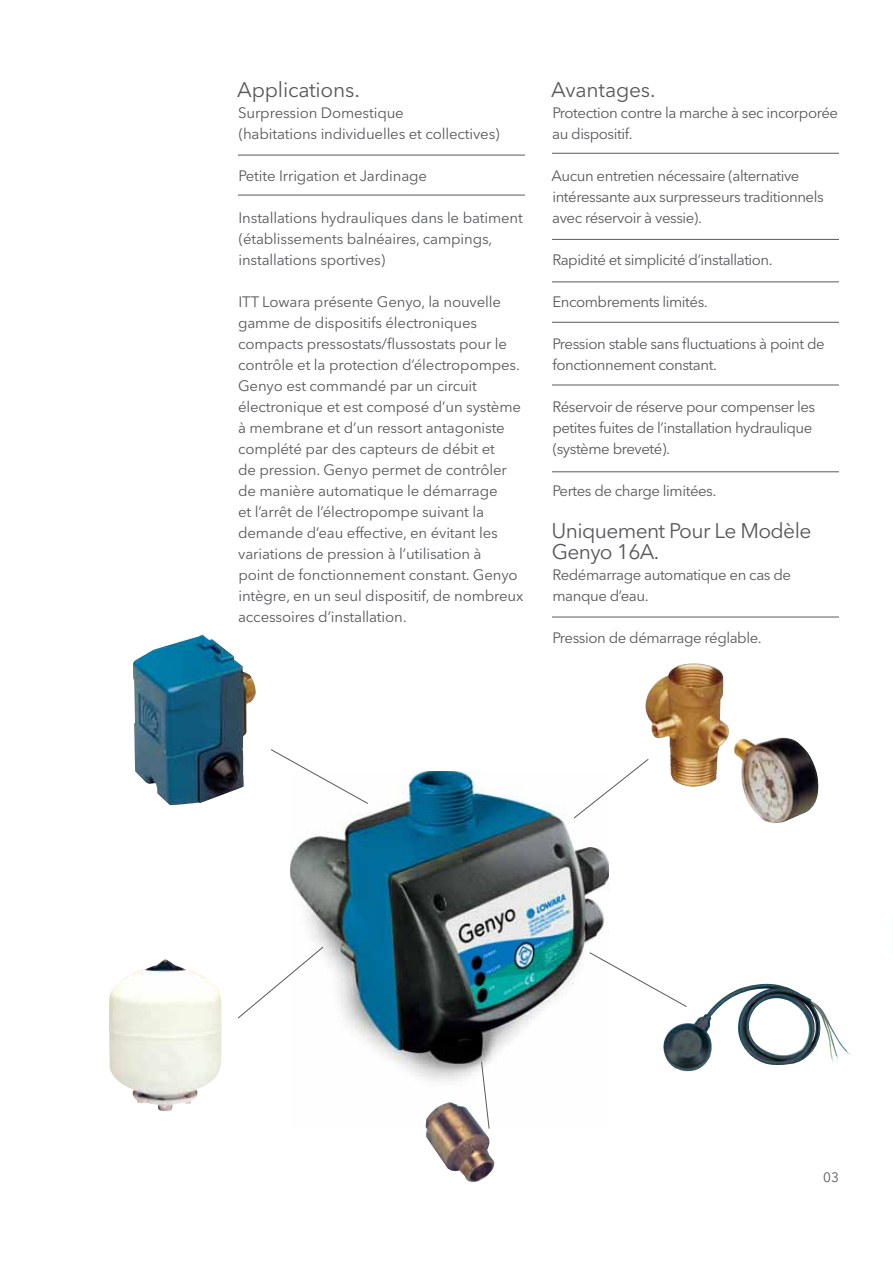
<style>
.page{position:relative;width:893px;height:1263px;background:#fff}
.page>*{position:absolute;margin:0;border:0;box-sizing:border-box;transform-origin:0 0}
.t1{font:21px/21px "Avenir Next LT Pro";letter-spacing:-.03em;color:#58595b}
.t2{font:21px "Avenir Next LT Pro";letter-spacing:-.01em;color:#58595b}
.t3{font:15px/21px "Avenir Next LT Pro";letter-spacing:-.01em;color:#58595b}
.t4{font:15px/21px "Avenir Next LT Pro";letter-spacing:-.03em;color:#58595b}
.t5{font:13.5px "Avenir Next LT Pro";color:#58595b}
</style>
<div class="page">
<img style="left:291px;top:771px;width:317px;height:310px">
<img style="left:425px;top:1102px;width:70px;height:80px">
<img style="left:109px;top:959px;width:113px;height:152px">
<img style="left:663px;top:984px;width:187px;height:88px">
<img style="left:133px;top:635px;width:123px;height:170px">
<img style="left:645px;top:663px;width:173px;height:160px">
<hr style="left:552px;top:153px;width:287px;height:1px;background:#58595b">
<hr style="left:238px;top:155px;width:287px;height:1px;background:#58595b">
<hr style="left:238px;top:195px;width:287px;height:1px;background:#58595b">
<hr style="left:552px;top:239px;width:287px;height:1px;background:#58595b">
<hr style="left:552px;top:282px;width:287px;height:1px;background:#58595b">
<hr style="left:552px;top:322px;width:287px;height:1px;background:#58595b">
<hr style="left:552px;top:385px;width:287px;height:1px;background:#58595b">
<hr style="left:552px;top:471px;width:287px;height:1px;background:#58595b">
<hr style="left:552px;top:617px;width:287px;height:1px;background:#58595b">
<svg style="left:573px;top:759px;width:76px;height:59px"></svg>
<svg style="left:238px;top:946px;width:86px;height:72px"></svg>
<svg style="left:481px;top:1061px;width:8px;height:68px"></svg>
<svg style="left:589px;top:952px;width:98px;height:55px"></svg>
<svg style="left:271px;top:749px;width:97px;height:55px"></svg>
<h1 class="t2" style="left:237px;top:77px;width:124px">Applications.</h1>
<p class="t3" style="left:238px;top:102px;width:263px">Surpression Domestique<br>(habitations individuelles et collectives)</p>
<p class="t3" style="left:238px;top:165px;width:190px">Petite Irrigation et Jardinage</p>
<p class="t3" style="left:238px;top:207px;width:286px">Installations hydrauliques dans le batiment (établissements balnéaires, campings, installations sportives)</p>
<p class="t3" style="left:238px;top:291px;width:287px">ITT Lowara présente Genyo, la nouvelle gamme de dispositifs électroniques compacts pressostats/flussostats pour le contrôle et la protection d’électropompes.<br>Genyo est commandé par un circuit électronique et est composé d’un système à membrane et d’un ressort antagoniste complété par des capteurs de débit et<br>de pression. Genyo permet de contrôler de manière automatique le démarrage<br>et l’arrêt de l’électropompe suivant la demande d’eau effective, en évitant les variations de pression à l’utilisation à<br>point de fonctionnement constant. Genyo intègre, en un seul dispositif, de nombreux accessoires d’installation.</p>
<h1 class="t2" style="left:551px;top:77px;width:106px">Avantages.</h1>
<p class="t4" style="left:552px;top:102px;width:287px">Protection contre la marche à sec incorporée au dispositif.</p>
<p class="t4" style="left:551px;top:165px;width:274px">Aucun entretien nécessaire (alternative intéressante aux surpresseurs traditionnels avec réservoir à vessie).</p>
<p class="t4" style="left:552px;top:249px;width:222px">Rapidité et simplicité d’installation.</p>
<p class="t4" style="left:552px;top:291px;width:157px">Encombrements limités.</p>
<p class="t4" style="left:552px;top:333px;width:274px">Pression stable sans fluctuations à point de fonctionnement constant.</p>
<p class="t4" style="left:552px;top:396px;width:264px">Réservoir de réserve pour compenser les petites fuites de l’installation hydraulique (système breveté).</p>
<p class="t4" style="left:552px;top:480px;width:165px">Pertes de charge limitées.</p>
<h1 class="t1" style="left:552px;top:520px;width:261px">Uniquement Pour Le Modèle<br>Genyo 16A.</h1>
<p class="t4" style="left:552px;top:564px;width:240px">Redémarrage automatique en cas de manque d’eau.</p>
<p class="t4" style="left:552px;top:627px;width:211px">Pression de démarrage réglable.</p>
<p class="t5" style="left:823px;top:1169px;width:17px">03</p>
</div>
